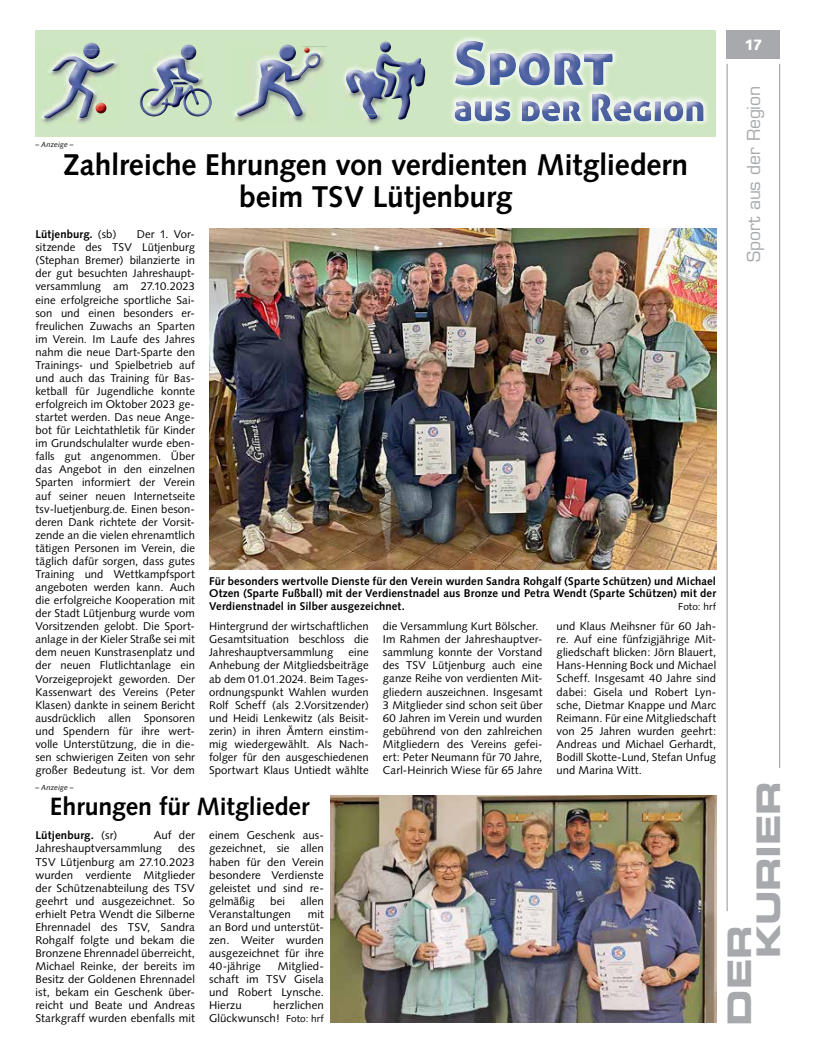
<style>
.page{position:relative;width:819px;height:1053px;background:#fff}
.page>*{position:absolute;margin:0;border:0;box-sizing:border-box;transform-origin:0 0}
.t1{font:32.5px/28.9px "Eurostile LT Std Bold Ex 2";letter-spacing:-.01em;color:#a7a9ac}
.t2{font:700 30px/32.5px "Syntax LT Std";letter-spacing:-.005em;color:#000;text-align:center}
.t3{font:700 25px "Syntax LT Std";letter-spacing:-.005em;color:#000}
.t4{font:17.5px "Eurostile LT Std";letter-spacing:-.005em;color:#a7a9ac}
.t5{font:900 15px "Syntax LT Std";color:#fff}
.t6{font:11.25px/13px "Syntax";letter-spacing:.005em;color:#000;text-align:justify}
.t7{font:700 11.25px/12.5px "Syntax LT Std";letter-spacing:.01em;color:#000;text-align:justify}
.t8{font:700 11.25px "Syntax";letter-spacing:.01em;color:#000}
.t9{font:10px "Syntax LT Std";letter-spacing:.01em;color:#000}
.t10{font:italic 7.5px "Syntax LT Std";letter-spacing:.015em;color:#000}
.s1{font-weight:400}
.s2{font-family:"Syntax LT Std";font-size:10px}
</style>
<div class="page">
<hr style="left:726px;top:64px;width:1px;height:847px;background:#939598">
<hr style="left:779px;top:64px;width:1px;height:703px;background:#939598">
<div style="left:726px;top:30px;width:54px;height:29px;background:#a7a9ac"></div>
<div style="left:35px;top:30px;width:681px;height:106px;background:#cee6c1"></div>
<img style="left:451px;top:37px;width:257px;height:88px">
<img style="left:455px;top:41px;width:157px;height:44px">
<img style="left:454px;top:93px;width:249px;height:28px">
<svg style="left:86px;top:43px;width:11px;height:2px"></svg>
<img style="left:83px;top:45px;width:17px;height:5px">
<img style="left:41px;top:50px;width:78px;height:74px">
<img style="left:44px;top:60px;width:70px;height:58px">
<svg style="left:91px;top:65px;width:5px;height:3px"></svg>
<svg style="left:52px;top:56px;width:32px;height:15px"></svg>
<svg style="left:96px;top:102px;width:10px;height:11px"></svg>
<svg style="left:183px;top:45px;width:11px;height:2px"></svg>
<img style="left:181px;top:47px;width:15px;height:5px">
<img style="left:165px;top:52px;width:39px;height:32px">
<img style="left:152px;top:58px;width:47px;height:26px">
<img style="left:148px;top:115px;width:55px;height:1px">
<img style="left:140px;top:84px;width:72px;height:31px">
<svg style="left:173px;top:82px;width:16px;height:2px"></svg>
<img style="left:235px;top:118px;width:71px;height:4px">
<img style="left:234px;top:51px;width:91px;height:67px">
<img style="left:237px;top:53px;width:83px;height:63px">
<svg style="left:282px;top:45px;width:11px;height:2px"></svg>
<img style="left:279px;top:47px;width:17px;height:14px">
<svg style="left:304px;top:47px;width:15px;height:18px"></svg>
<svg style="left:380px;top:41px;width:11px;height:11px"></svg>
<img style="left:343px;top:72px;width:2px;height:14px">
<img style="left:345px;top:66px;width:37px;height:59px">
<img style="left:346px;top:79px;width:30px;height:35px">
<svg style="left:346px;top:70px;width:30px;height:9px"></svg>
<svg style="left:367px;top:104px;width:9px;height:15px"></svg>
<img style="left:376px;top:54px;width:49px;height:65px">
<img style="left:209px;top:229px;width:507px;height:340px">
<img style="left:331px;top:795px;width:385px;height:227px">
<p class="t5" style="left:744px;top:36px;width:20px">17</p>
<p class="t10" style="left:35px;top:140px;width:40px">– Anzeige –</p>
<p class="t2" style="left:63px;top:148px;width:626px">Zahlreiche Ehrungen von verdienten Mitgliedern beim TSV Lütjenburg</p>
<p class="t8" style="left:35px;top:228px;width:82px">Lütjenburg. <span class="s1">(sb)</span></p>
<p class="t6" style="left:35px;top:228px;width:161px;text-indent:101px">Der 1. Vor&shy;sitzende des TSV Lütjenburg (Stephan Bremer) bilanzierte in der gut besuchten Jahreshaupt&shy;versammlung am 27.10.2023 eine erfolgreiche sportliche Sai&shy;son und einen besonders er&shy;freulichen Zuwachs an Sparten im Verein. Im Laufe des Jahres nahm die neue Dart-Sparte den Trainings- und Spielbetrieb auf und auch das Training für Bas&shy;ketball für Jugendliche konnte erfolgreich im Oktober 2023 ge&shy;startet werden. Das neue Ange&shy;bot für Leichtathletik für Kinder im Grundschulalter wurde eben&shy;falls gut angenommen. Über das Angebot in den einzelnen Sparten informiert der Verein auf seiner neuen Internetseite tsv-luetjenburg.de. Einen beson&shy;deren Dank richtete der Vorsit&shy;zende an die vielen ehrenamtlich tätigen Personen im Verein, die täglich dafür sorgen, dass gutes Training und Wettkampfsport angeboten werden kann. Auch die erfolgreiche Kooperation mit der Stadt Lütjenburg wurde vom Vorsitzenden gelobt. Die Sport&shy;anlage in der Kieler Straße sei mit dem neuen Kunstrasenplatz und der neuen Flutlichtanlage ein Vorzeigeprojekt geworden. Der Kassenwart des Vereins (Peter Klasen) dankte in seinem Bericht ausdrücklich allen Sponsoren und Spendern für ihre wert&shy;volle Unterstützung, die in die&shy;sen schwierigen Zeiten von sehr großer Bedeutung ist. Vor dem</p>
<p class="t7" style="left:209px;top:574px;width:508px">Für besonders wertvolle Dienste für den Verein wurden Sandra Rohgalf (Sparte Schützen) und Michael Otzen (Sparte Fußball) mit der Verdienstnadel aus Bronze und Petra Wendt (Sparte Schützen) mit der Verdienstnadel in Silber ausgezeichnet.</p>
<p class="t9" style="left:678px;top:600px;width:39px">Foto: hrf</p>
<p class="t6" style="left:383px;top:619px;width:161px;text-align:left">die Versammlung Kurt Bölscher.<br>Im Rahmen der Jahreshauptver&shy;sammlung konnte der Vorstand des TSV Lütjenburg auch eine ganze Reihe von verdienten Mit&shy;gliedern auszeichnen. Insgesamt<br>3 Mitglieder sind schon seit über<br>60 Jahren im Verein und wurden gebührend von den zahlreichen<br>Mitgliedern des Vereins gefei&shy;ert: Peter Neumann für 70 Jahre,<br>Carl-Heinrich Wiese für 65 Jahre</p>
<p class="t6" style="left:556px;top:619px;width:161px">und Klaus Meihsner für 60 Jah&shy;re. Auf eine fünfzigjährige Mit&shy;gliedschaft blicken: Jörn Blauert, Hans-Henning Bock und Michael Scheff. Insgesamt 40 Jahre sind dabei: Gisela und Robert Lyn&shy;sche, Dietmar Knappe und Marc Reimann. Für eine Mitgliedschaft von 25 Jahren wurden geehrt:<br>Andreas und Michael Gerhardt, Bodill Skotte-Lund, Stefan Unfug und Marina Witt.</p>
<p class="t6" style="left:209px;top:619px;width:161px">Hintergrund der wirtschaftlichen Gesamtsituation beschloss die Jahreshauptversammlung</p>
<p class="t6" style="left:209px;top:646px;width:161px;text-indent:139px">eine Anhebung der Mitgliedsbeiträge ab dem 01.01.2024. Beim Tages&shy;ordnungspunkt Wahlen wurden Rolf Scheff (als 2.Vorsitzender) und Heidi Lenkewitz (als Beisit&shy;zerin) in ihren Ämtern einstim&shy;mig wiedergewählt. Als Nach&shy;folger für den ausgeschiedenen Sportwart Klaus Untiedt wählte</p>
<p class="t10" style="left:35px;top:783px;width:40px">– Anzeige –</p>
<p class="t3" style="left:50px;top:792px;width:261px">Ehrungen für Mitglieder</p>
<p class="t8" style="left:35px;top:829px;width:83px">Lütjenburg. <span class="s1">(sr)</span></p>
<p class="t6" style="left:35px;top:829px;width:161px;text-indent:118px">Auf der<br>Jahreshauptversammlung</p>
<p class="t6" style="left:209px;top:828px;width:116px">einem Geschenk aus&shy;gezeichnet, sie allen haben für den Verein besondere Verdienste geleistet und sind re&shy;gelmäßig</p>
<p class="t6" style="left:35px;top:842px;width:161px;text-indent:143px">des TSV Lütjenburg am 27.10.2023 wurden verdiente Mitglieder der Schützenabteilung des TSV geehrt und ausgezeichnet. So erhielt Petra Wendt die Silberne Ehrennadel des TSV, Sandra Rohgalf folgte und bekam die Bronzene Ehrennadel überreicht, Michael Reinke, der bereits im Besitz der Goldenen Ehrennadel ist, bekam ein Geschenk über&shy;reicht und Beate und Andreas Starkgraff wurden ebenfalls mit</p>
<p class="t6" style="left:270px;top:894px;width:16px">bei</p>
<p class="t6" style="left:300px;top:894px;width:25px">allen</p>
<p class="t6" style="left:209px;top:907px;width:83px">Veranstaltungen</p>
<p class="t6" style="left:209px;top:907px;width:116px;text-indent:99px">mit an Bord und unterstüt&shy;zen. Weiter wurden ausgezeichnet für ihre 40-jährige</p>
<p class="t6" style="left:209px;top:959px;width:116px;text-indent:68px">Mitglied&shy;schaft im TSV Gisela und Robert Lynsche.<br>Hierzu</p>
<p class="t6" style="left:209px;top:998px;width:116px;text-align:right">herzlichen<br>Glückwunsch! <span class="s2">Foto: hrf</span></p>
<p class="t4" style="left:743px;top:262px;width:178px;rotate:-90deg">Sport aus der Region</p>
<p class="t1" style="left:724px;top:958px;width:179px;text-indent:-67px;rotate:-90deg">DER<br>KURIER</p>
</div>
